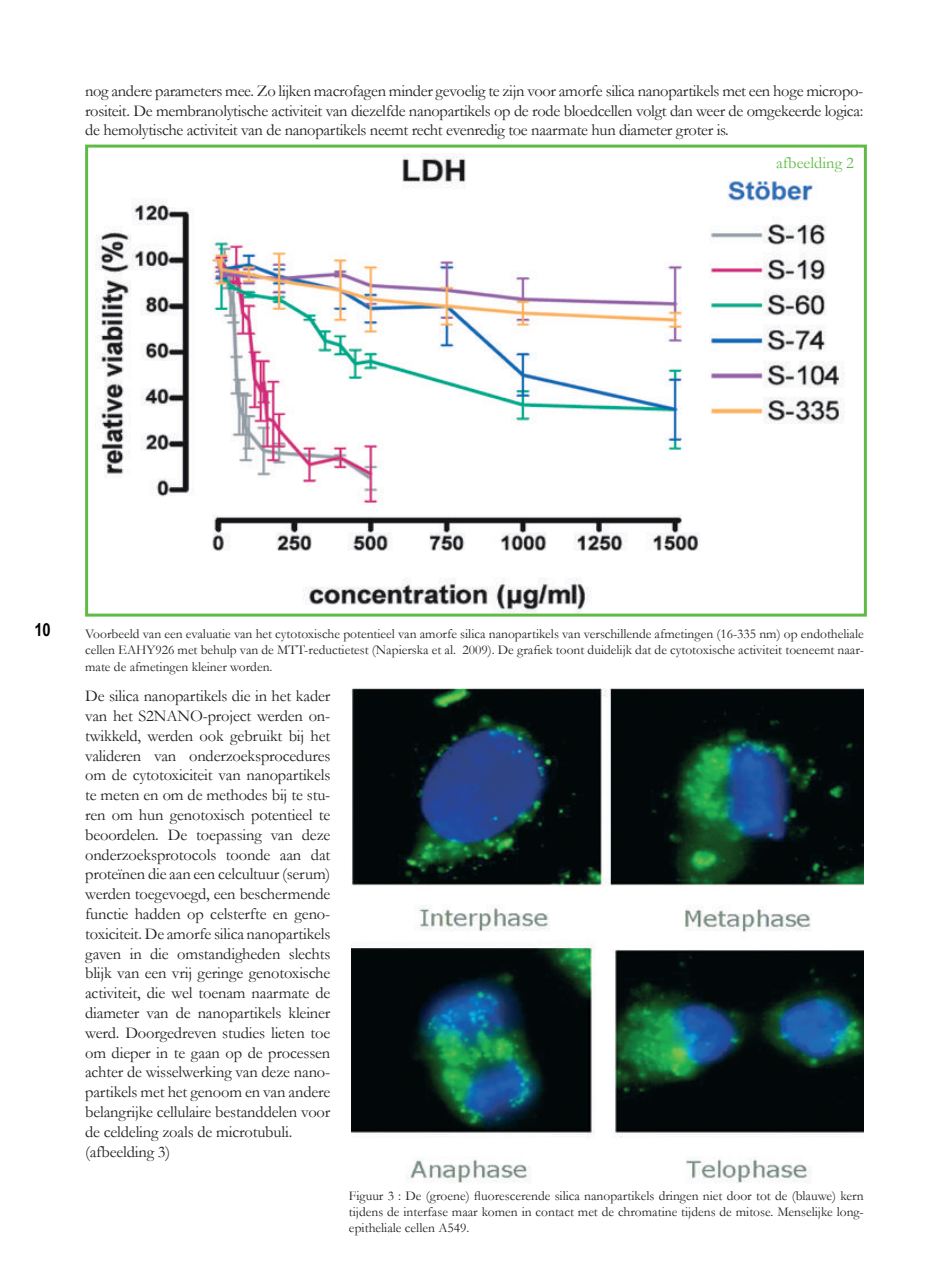
<style>
.page{position:relative;width:949px;height:1263px;background:#fff}
.page>*{position:absolute;margin:0;border:0;box-sizing:border-box;transform-origin:0 0}
.t1{font:700 18px "Arial Narrow";color:#000}
.t2{font:16.5px/19.8px "Garamond";letter-spacing:-.01em;color:#231f20;text-align:justify}
.t3{font:16.5px "Garamond";color:#60bb46}
.t4{font:13.5px/16.2px "Garamond";color:#231f20;text-align:justify}
</style>
<div class="page">
<hr style="left:948px;top:0;width:1px;height:1263px;background:#231f20">
<img style="left:95px;top:153px;width:749px;height:460px">
<div style="left:85px;top:145px;width:781px;height:472px;border:3px solid #60bb46"></div>
<img style="left:351px;top:688px;width:512px;height:495px">
<p class="t2" style="left:85px;top:81px;width:779px">nog andere parameters mee. Zo lijken macrofagen minder gevoelig te zijn voor amorfe silica nanopartikels met een hoge micropo&shy;rositeit. De membranolytische activiteit van diezelfde nanopartikels op de rode bloedcellen volgt dan weer de omgekeerde logica: de hemolytische activiteit van de nanopartikels neemt recht evenredig toe naarmate hun diameter groter is.</p>
<p class="t3" style="left:776px;top:153px;width:79px">afbeelding 2</p>
<p class="t1" style="left:34px;top:619px;width:18px">10</p>
<p class="t4" style="left:85px;top:626px;width:780px">Voorbeeld van een evaluatie van het cytotoxische potentieel van amorfe silica nanopartikels van verschillende afmetingen (16-335 nm) op endotheliale cellen EAHY926 met behulp van de MTT-reductietest (Napierska et al. 2009). De grafiek toont duidelijk dat de cytotoxische activiteit toeneemt naar&shy;mate de afmetingen kleiner worden.</p>
<p class="t2" style="left:85px;top:686px;width:247px;text-align:left">De silica nanopartikels die in het kader van het S2NANO-project werden on&shy;twikkeld, werden ook gebruikt bij het valideren van onderzoeksprocedures om de cytotoxiciteit van nanopartikels te meten en om de methodes bij te stu&shy;ren om hun genotoxisch potentieel te beoordelen. De toepassing van deze onderzoeksprotocols toonde aan dat proteïnen die aan een celcultuur (serum) werden toegevoegd, een beschermende functie hadden op celsterfte en geno&shy;toxiciteit. De amorfe silica nanopartikels gaven in die omstandigheden slechts blijk van een vrij geringe genotoxische activiteit, die wel toenam naarmate de diameter van de nanopartikels kleiner werd. Doorgedreven studies lieten toe om dieper in te gaan op de processen achter de wisselwerking van deze nano&shy;partikels met het genoom en van andere belangrijke cellulaire bestanddelen voor de celdeling zoals de microtubuli. (afbeelding 3)</p>
<p class="t4" style="left:349px;top:1187px;width:516px">Figuur 3 : De (groene) fluorescerende silica nanopartikels dringen niet door tot de (blauwe) kern tijdens de interfase maar komen in contact met de chromatine tijdens de mitose. Menselijke long&shy;epitheliale cellen A549.</p>
</div>
